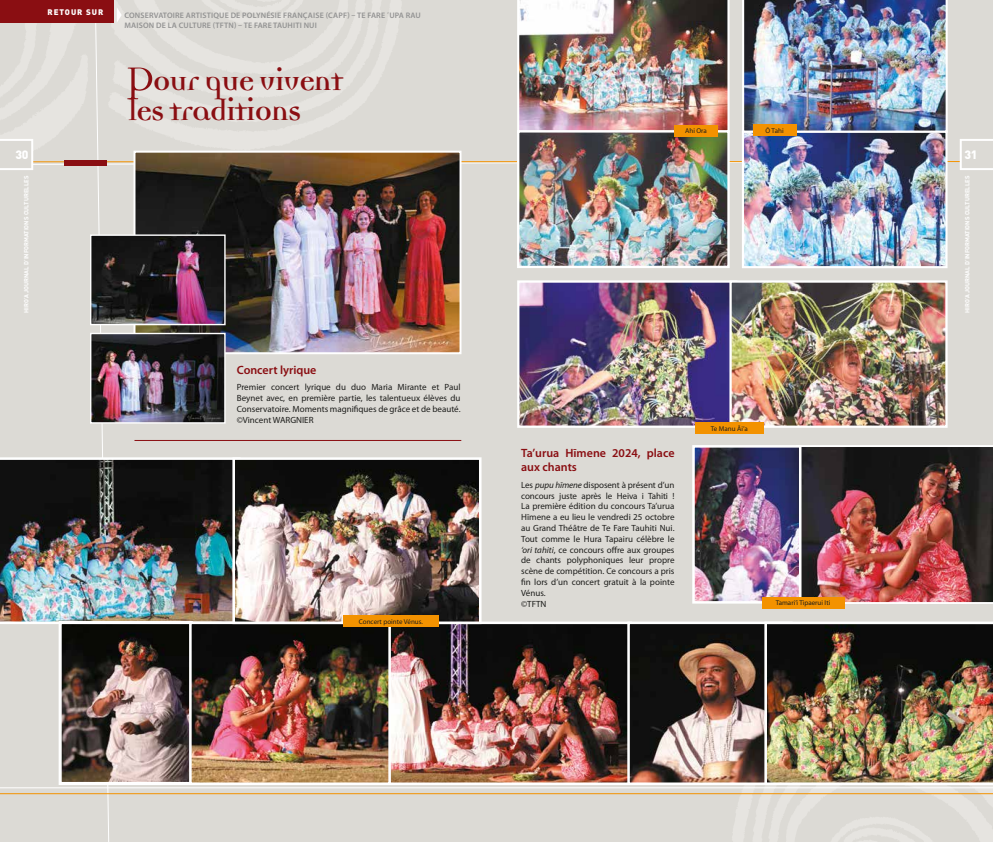
<style>
.page{position:relative;width:993px;height:842px;background:#fff}
.page>*{position:absolute;margin:0;border:0;box-sizing:border-box;transform-origin:0 0}
.t1{font:700 32px/30px "Democratica";letter-spacing:-.03em;color:#8a0e12}
.t2{font:600 12px/14.4px "Myriad Pro";color:#8a0e12}
.t3{font:900 12px "DIN";color:#fff}
.t4{font:9px/10.8px "Myriad Pro";color:#1d1d1b;text-align:justify}
.t5{font:600 8px "Myriad Pro";letter-spacing:.02em;color:#929292}
.t6{font:900 8px "DIN";letter-spacing:.12em;color:#fff}
.t7{font:7px "Myriad Pro";color:#1d1d1b}
.t8{font:700 6px "DIN";color:#fff}
.s1{font-weight:400;font-size:53.7px}
.s2{font-style:italic}
</style>
<div class="page">
<img style="left:0;top:0;width:992px;height:842px">
<img style="left:696px;top:449px;width:101px;height:151px">
<div style="left:692px;top:445px;width:109px;height:159px;border:3px solid #fff"></div>
<div style="left:761px;top:597px;width:83px;height:11px;background:#f39200"></div>
<p class="t6" style="left:47px;top:6px;width:57px">RETOUR SUR</p>
<h2 class="t3" style="left:15px;top:147px;width:14px">30</h2>
<p class="t8" style="left:22px;top:313px;width:138px;rotate:-90deg">HIRO’A JOURNAL D’IN FORMATIONSCULTURELLES</p>
<p class="t5" style="left:124px;top:10px;width:11px">CONSERVATOIRE</p>
<p class="t5" style="left:186px;top:10px;width:6px">ARTISTIQUE</p>
<p class="t5" style="left:230px;top:10px;width:22px">DE POLYNÉSIE</p>
<p class="t5" style="left:283px;top:10px;width:6px">FRANÇAISE</p>
<p class="t5" style="left:325px;top:10px;width:51px">(CAPF) – TE FARE</p>
<p class="t5" style="left:387px;top:10px;width:30px">΄UPA RAU</p>
<p class="t5" style="left:124px;top:20px;width:13px">MAISON</p>
<p class="t5" style="left:156px;top:20px;width:33px">DE LA CULTURE</p>
<p class="t5" style="left:213px;top:20px;width:51px">(TFTN) – TE FARE</p>
<p class="t5" style="left:273px;top:20px;width:9px">TAUHITI</p>
<p class="t5" style="left:303px;top:20px;width:10px">NUI</p>
<h1 class="t1" style="left:124px;top:69px;width:220px"><span class="s1">P</span>our que vivent les traditions</h1>
<h2 class="t2" style="left:237px;top:362px;width:81px">CONCERT LYRIQUE</h2>
<p class="t4" style="left:237px;top:382px;width:225px">Premier concert lyrique du duo Maria Mirante et Paul Beynet avec, en première partie, les talentueux élèves du Conservatoire. Moments magnifiques de grâce et de beauté. ©Vincent WARGNIER</p>
<p class="t7" style="left:359px;top:617px;width:65px">Concert pointe Vénus.</p>
<p class="t7" style="left:685px;top:126px;width:23px">Ahi Ora</p>
<p class="t7" style="left:765px;top:126px;width:20px">ō tahi</p>
<h2 class="t2" style="left:521px;top:445px;width:155px">TA’URUA HĪMENE 2024, PLACE<br>AUX CHANTS</h2>
<p class="t4" style="left:521px;top:479px;width:155px;text-align:left">Les <span class="s2">pupu hīmene</span> disposent à présent d’un concours juste après le Heiva i Tahiti !<br>La première édition du concours Ta’urua Hīmene a eu lieu le vendredi 25 octobre au Grand Théâtre de Te Fare Tauhiti Nui.<br>Tout comme le Hura Tapairu célèbre le <span class="s2">‘ori tahiti</span>, ce concours offre aux groupes de chants polyphoniques leur propre scène de compétition. Ce concours a pris fin lors d’un concert gratuit à la pointe Vénus.<br>©TFTN</p>
<p class="t7" style="left:710px;top:424px;width:38px">Te Manu Āi’a</p>
<p class="t7" style="left:775px;top:598px;width:56px">Tamari’i Tipaerui Iti</p>
<h2 class="t3" style="left:964px;top:147px;width:14px">31</h2>
<p class="t8" style="left:963px;top:313px;width:138px;rotate:-90deg">HIRO’A JOURNAL D’IN FORMATIONSCULTURELLES</p>
</div>
